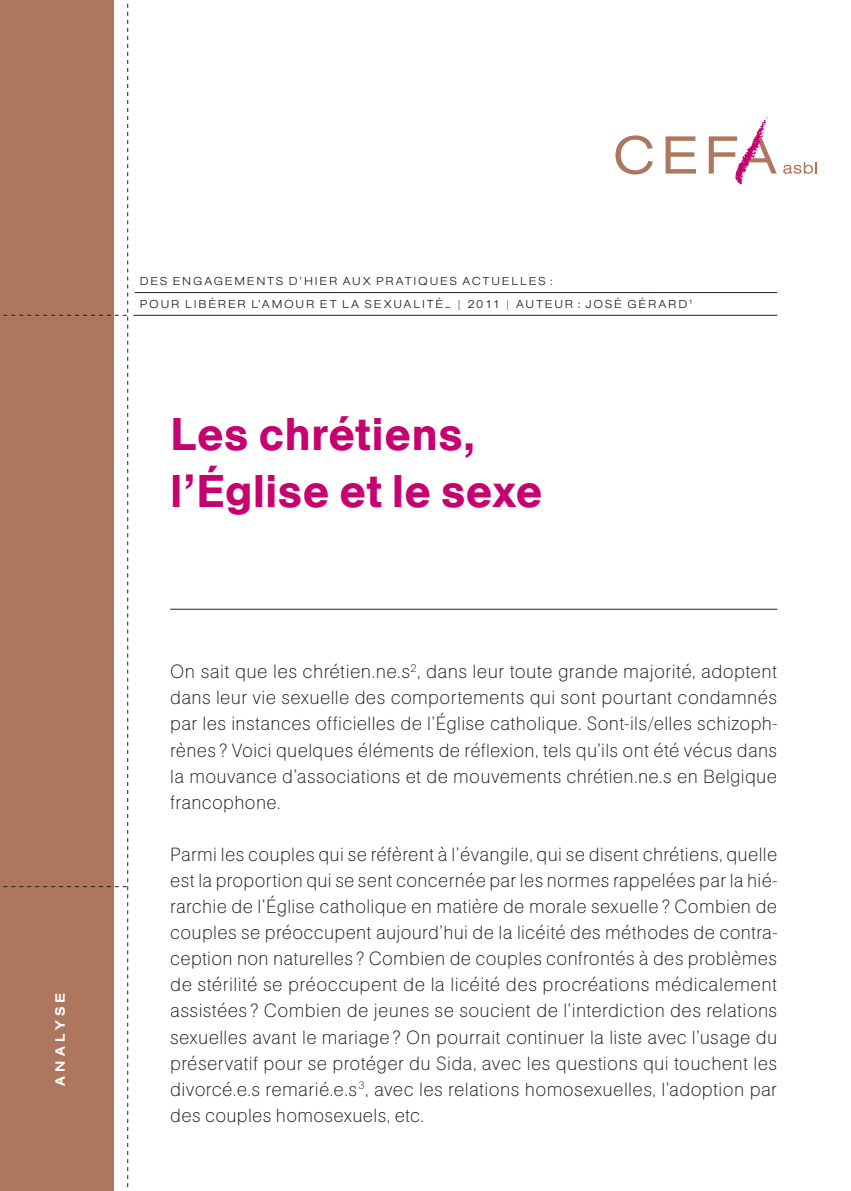
<style>
.page{position:relative;width:851px;height:1191px;background:#fff}
.page>*{position:absolute;margin:0;border:0;box-sizing:border-box;transform-origin:0 0}
.t1{font:48px/57.6px "A Buch Bld";color:#c60170}
.t2{font:20px/26px "LA Buch";letter-spacing:.015em;color:#231f20;text-align:justify}
.t3{font:14px "BEAK Buch";letter-spacing:.295em;color:#fff}
.t4{font:12px "EAK Buch";letter-spacing:.15em;color:#231f20}
</style>
<div class="page">
<svg style="left:0;top:0;width:128px;height:1191px;background:#b78470"></svg>
<hr style="left:133px;top:315px;width:644px;height:1px;background:#231f20">
<hr style="left:135px;top:292px;width:642px;height:1px;background:#231f20">
<svg style="left:783px;top:162px;width:33px;height:12px"></svg>
<svg style="left:615px;top:135px;width:37px;height:39px"></svg>
<svg style="left:665px;top:136px;width:31px;height:38px"></svg>
<svg style="left:708px;top:117px;width:68px;height:67px"></svg>
<hr style="left:170px;top:609px;width:607px;height:1px;background:#231f20">
<p class="t3" style="left:51px;top:1085px;width:95px;rotate:-90deg">Analyse</p>
<p class="t4" style="left:140px;top:273px;width:414px">D ES ENG AGEMENTS D’HIER AUX PRATIQUES ACTUELLES :</p>
<p class="t4" style="left:140px;top:296px;width:554px">POUR LIBÉRER L’AMOUR ET LA SEXUALITÉ… | 2011 | AUTEUR : JOSÉ GÉRARD<sup>1</sup></p>
<h1 class="t1" style="left:170px;top:409px;width:374px">Les chrétiens, l’Église et le sexe</h1>
<p class="t2" style="left:170px;top:660px;width:608px">On sait que les chrétien.ne.s<sup>2</sup>, dans leur toute grande majorité, adoptent dans leur vie sexuelle des comportements qui sont pourtant condamnés par les instances officielles de l’Église catholique. Sont-ils/elles schizoph&shy;rènes ? Voici quelques éléments de réflexion, tels qu’ils ont été vécus dans la mouvance d’associations et de mouvements chrétien.ne.s en Belgique francophone.</p>
<p class="t2" style="left:170px;top:843px;width:608px">Parmi les couples qui se réfèrent à l’évangile, qui se disent chrétiens, quelle est la proportion qui se sent concernée par les normes rappelées par la hié&shy;rarchie de l’Église catholique en matière de morale sexuelle ? Combien de couples se préoccupent aujourd’hui de la licéité des méthodes de contra&shy;ception non naturelles ? Combien de couples confrontés à des problèmes de stérilité se préoccupent de la licéité des procréations médicalement assistées ? Combien de jeunes se soucient de l’interdiction des relations sexuelles avant le mariage ? On pourrait continuer la liste avec l’usage du préservatif pour se protéger du Sida, avec les questions qui touchent les divorcé.e.s remarié.e.s<sup>3</sup>, avec les relations homosexuelles, l’adoption par des couples homosexuels, etc.</p>
</div>
